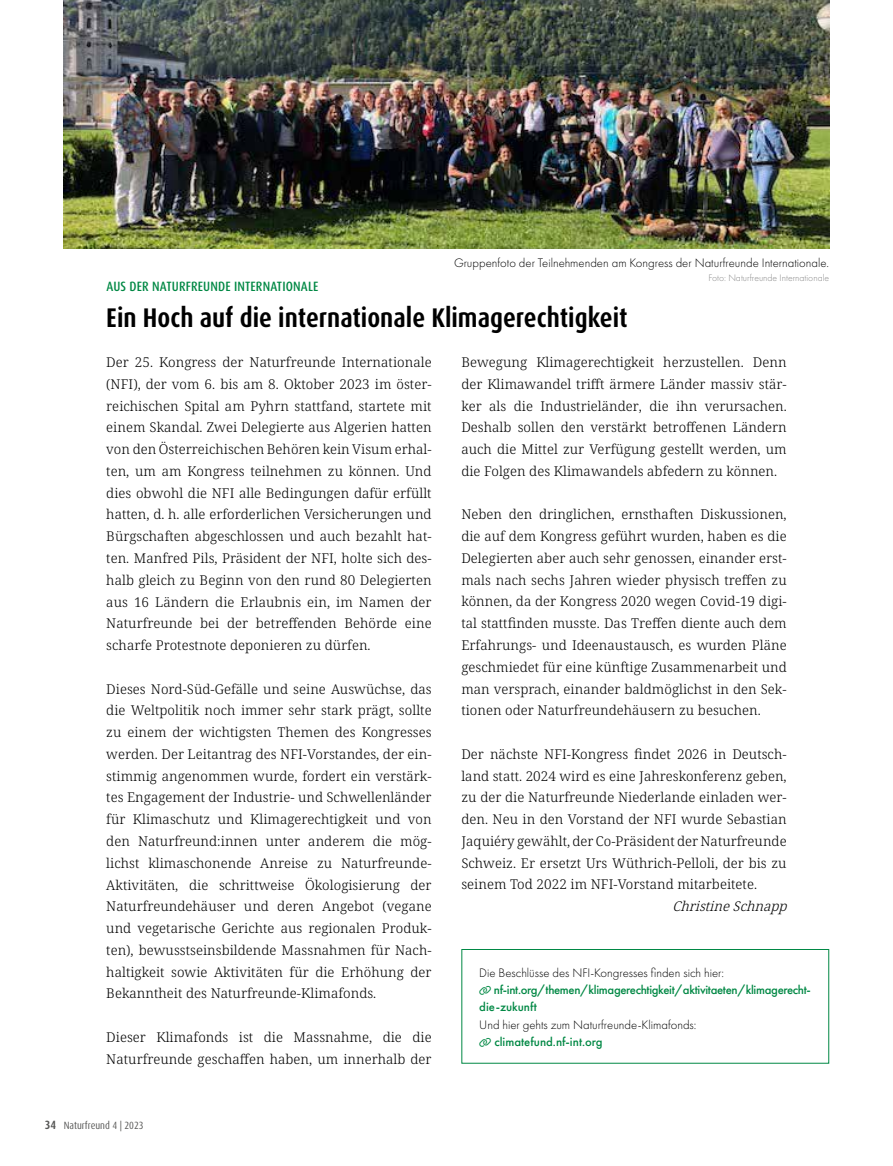
<style>
.page{position:relative;width:893px;height:1166px;background:#fff}
.page>*{position:absolute;margin:0;border:0;box-sizing:border-box;transform-origin:0 0}
.t1{font:700 condensed 27px "Dax OT";color:#000}
.t2{font:300 13.5px/21.8px "Noto Serif";letter-spacing:.005em;color:#000;text-align:justify}
.t3{font:500 condensed 13.5px "Dax OT";letter-spacing:.01em;color:#084}
.t4{font:italic 300 13.5px "Noto Serif";color:#000}
.t5{font:300 12.75px "Futura PT";color:#000}
.t6{font:500 12.75px/17.2px "Futura PT";letter-spacing:-.025em;color:#084}
.t7{font:500 12.75px "Futura PT";color:#084}
.t8{font:condensed 10.5px "Dax OT";color:#575756}
.t9{font:300 9.75px "Futura PT";color:#878787}
.s1{font-weight:700;font-size:12px}
</style>
<div class="page">
<div style="left:461px;top:948px;width:368px;height:115px;border:1px solid #084"></div>
<img style="left:64px;top:0;width:765px;height:249px">
<p class="t5" style="left:454px;top:255px;width:377px">Gruppenfoto der Teilnehmenden am Kongress der Naturfreunde Internationale.</p>
<p class="t9" style="left:709px;top:272px;width:122px">Foto: Naturfreunde Internationale</p>
<p class="t3" style="left:106px;top:277px;width:214px">AUS DER NATURFREUNDE INTERNATIONALE</p>
<h1 class="t1" style="left:106px;top:300px;width:523px">Ein Hoch auf die internationale Klimagerechtigkeit</h1>
<p class="t2" style="left:106px;top:352px;width:327px">Der 25. Kongress der Naturfreunde Internationale (NFI), der vom 6. bis am 8. Oktober 2023 im öster&shy;reichischen Spital am Pyhrn stattfand, startete mit einem Skandal. Zwei Delegierte aus Algerien hatten von den Österreichischen Behören kein Visum erhal&shy;ten, um am Kongress teilnehmen zu können. Und dies obwohl die NFI alle Bedingungen dafür erfüllt hatten, d. h. alle erforderlichen Versicherungen und Bürgschaften abgeschlossen und auch bezahlt hat&shy;ten. Manfred Pils, Präsident der NFI, holte sich des&shy;halb gleich zu Beginn von den rund 80 Delegierten aus 16 Ländern die Erlaubnis ein, im Namen der Naturfreunde bei der betreffenden Behörde eine scharfe Protestnote deponieren zu dürfen.</p>
<p class="t2" style="left:106px;top:678px;width:327px">Dieses Nord-Süd-Gefälle und seine Auswüchse, das die Weltpolitik noch immer sehr stark prägt, sollte zu einem der wichtigsten Themen des Kongresses werden. Der Leitantrag des NFI-Vorstandes, der ein&shy;stimmig angenommen wurde, fordert ein verstärk&shy;tes Engagement der Industrie- und Schwellenländer für Klimaschutz und Klimagerechtigkeit und von den Naturfreund:innen unter anderem die mög&shy;lichst klimaschonende Anreise zu Naturfreunde-Aktivitäten, die schrittweise Ökologisierung der Naturfreundehäuser und deren Angebot (vegane und vegetarische Gerichte aus regionalen Produk&shy;ten), bewusstseinsbildende Massnahmen für Nach&shy;haltigkeit sowie Aktivitäten für die Erhöhung der Bekanntheit des Naturfreunde-Klimafonds.</p>
<p class="t2" style="left:106px;top:1026px;width:327px">Dieser Klimafonds ist die Massnahme, die die<br>Naturfreunde geschaffen haben, um innerhalb der</p>
<p class="t2" style="left:461px;top:352px;width:327px">Bewegung Klimagerechtigkeit herzustellen. Denn der Klimawandel trifft ärmere Länder massiv stär&shy;ker als die Industrieländer, die ihn verursachen.<br>Deshalb sollen den verstärkt betroffenen Ländern auch die Mittel zur Verfügung gestellt werden, um die Folgen des Klimawandels abfedern zu können.</p>
<p class="t2" style="left:461px;top:504px;width:327px">Neben den dringlichen, ernsthaften Diskussionen, die auf dem Kongress geführt wurden, haben es die Delegierten aber auch sehr genossen, einander erst&shy;mals nach sechs Jahren wieder physisch treffen zu können, da der Kongress 2020 wegen Covid-19 digi&shy;tal stattfinden musste. Das Treffen diente auch dem Erfahrungs- und Ideenaustausch, es wurden Pläne geschmiedet für eine künftige Zusammenarbeit und man versprach, einander baldmöglichst in den Sek&shy;tionen oder Naturfreundehäusern zu besuchen.</p>
<p class="t2" style="left:461px;top:743px;width:327px">Der nächste NFI-Kongress findet 2026 in Deutsch&shy;land statt. 2024 wird es eine Jahreskonferenz geben, zu der die Naturfreunde Niederlande einladen wer&shy;den. Neu in den Vorstand der NFI wurde Sebastian Jaquiéry gewählt, der Co-Präsident der Naturfreunde Schweiz. Er ersetzt Urs Wüthrich-Pelloli, der bis zu seinem Tod 2022 im NFI-Vorstand mitarbeitete.</p>
<p class="t4" style="left:672px;top:897px;width:121px">ChristineSchnapp</p>
<p class="t5" style="left:479px;top:964px;width:246px">Die Beschlüsse des NFI-Kongresses finden sich hier:</p>
<p class="t6" style="left:479px;top:980px;width:333px;text-indent:15px">nf-int.org/themen/klimagerechtigkeit/aktivitaeten/klimagerecht&shy;die-zukunft</p>
<p class="t5" style="left:479px;top:1016px;width:219px">Und hier gehts zum Naturfreunde-Klimafonds:</p>
<p class="t7" style="left:494px;top:1033px;width:110px">climatefund.nf-int.org</p>
<p class="t8" style="left:45px;top:1118px;width:100px"><span class="s1">34</span> Naturfreund 4 | 2023</p>
</div>
